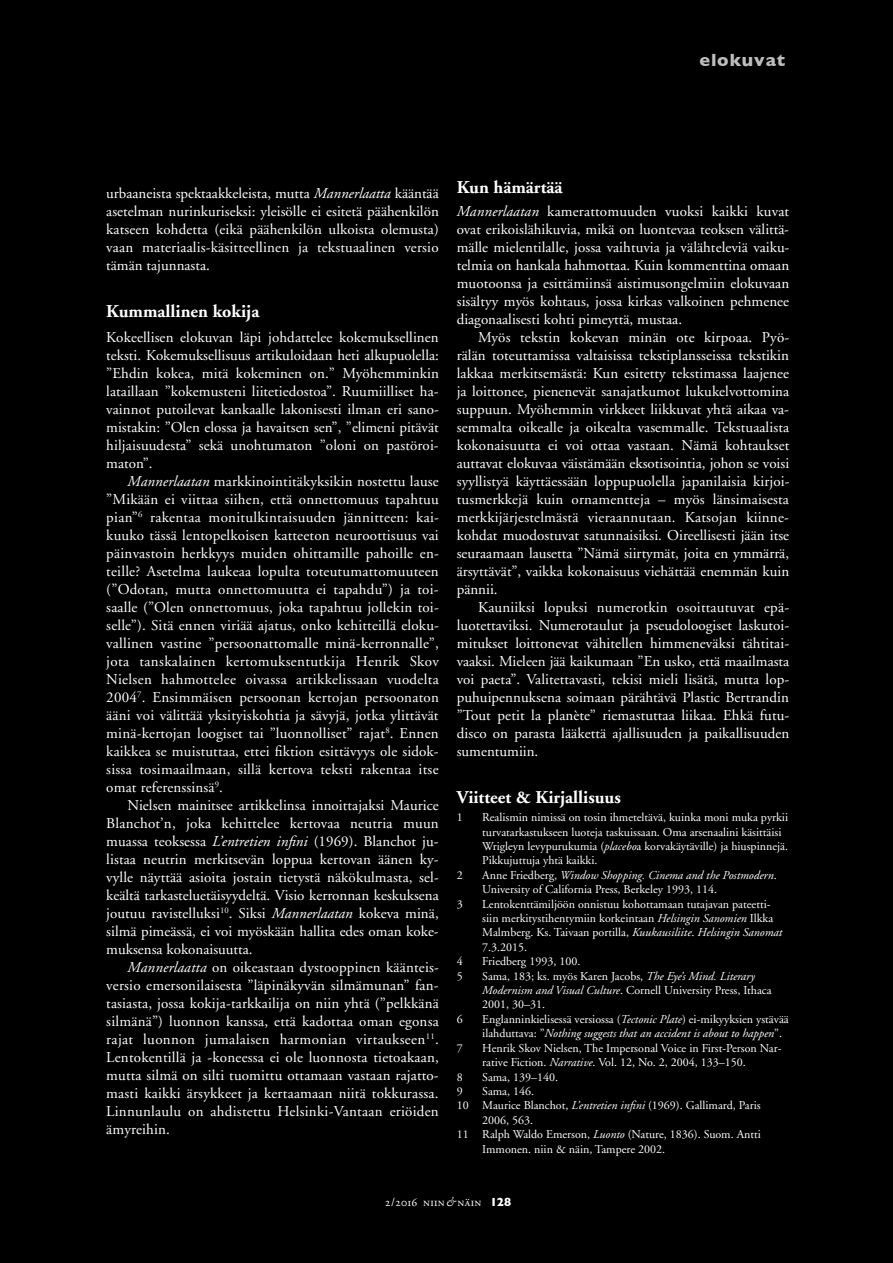
<style>
.page{position:relative;width:893px;height:1263px;background:#000}
.page>*{position:absolute;margin:0;border:0;box-sizing:border-box;transform-origin:0 0}
.t1{font:700 18px "Adobe Garamond";color:#fff}
.t2{font:700 18px "Gill Sans";letter-spacing:.05em;color:#bebdbc}
.t3{font:15px/18px "Adobe Garamond";letter-spacing:.005em;color:#fff;text-align:justify}
.t4{font:12px/14.4px "Adobe Garamond";color:#fff}
.t5{font:12px "Adobe Garamond Regular SC";letter-spacing:.02em;color:#fff}
.s1{font-style:italic}
.s2{font-family:"Adobe Garamond";font-style:italic}
.s3{font-family:"Gill Sans";font-weight:700}
</style>
<div class="page">
<p class="t2" style="left:699px;top:50px;width:87px">elokuvat</p>
<p class="t3" style="left:106px;top:185px;width:334px">urbaaneista spektaakkeleista, mutta <span class="s1">Mannerlaatta</span> kääntää asetelman nurinkuriseksi: yleisölle ei esitetä päähenkilön katseen kohdetta (eikä päähenkilön ulkoista olemusta) vaan materiaalis-käsitteellinen ja tekstuaalinen versio tämän tajunnasta.</p>
<p class="t1" style="left:106px;top:301px;width:155px">Kummallinen kokija</p>
<p class="t3" style="left:106px;top:329px;width:334px">Kokeellisen elokuvan läpi johdattelee kokemuksellinen teksti. Kokemuksellisuus artikuloidaan heti alkupuolella: ”Ehdin kokea, mitä kokeminen on.” Myöhemminkin lataillaan ”kokemusteni liitetiedostoa”. Ruumiilliset ha&shy;vainnot putoilevat kankaalle lakonisesti ilman eri sano&shy;mistakin: ”Olen elossa ja havaitsen sen”, ”elimeni pitävät hiljaisuudesta” sekä unohtumaton ”oloni on pastöroi&shy;maton”.</p>
<p class="t3" style="left:106px;top:473px;width:334px;text-indent:21px"><span class="s1">Mannerlaatan</span> markkinointitäkyksikin nostettu lause ”Mikään ei viittaa siihen, että onnettomuus tapahtuu pian”<sup>6</sup> rakentaa monitulkintaisuuden jännitteen: kai&shy;kuuko tässä lentopelkoisen katteeton neuroottisuus vai päinvastoin herkkyys muiden ohittamille pahoille en&shy;teille? Asetelma laukeaa lopulta toteutumattomuuteen (”Odotan, mutta onnettomuutta ei tapahdu”) ja toi&shy;saalle (”Olen onnettomuus, joka tapahtuu jollekin toi&shy;selle”). Sitä ennen viriää ajatus, onko kehitteillä eloku&shy;vallinen vastine ”persoonattomalle minä-kerronnalle”, jota tanskalainen kertomuksentutkija Henrik Skov Nielsen hahmottelee oivassa artikkelissaan vuodelta 2004<sup>7</sup>. Ensimmäisen persoonan kertojan persoonaton ääni voi välittää yksityiskohtia ja sävyjä, jotka ylittävät minä-kertojan loogiset tai ”luonnolliset” rajat<sup>8</sup>. Ennen kaikkea se muistuttaa, ettei fiktion esittävyys ole sidok&shy;sissa tosimaailmaan, sillä kertova teksti rakentaa itse omat referenssinsä<sup>9</sup>.</p>
<p class="t3" style="left:106px;top:797px;width:334px;text-indent:21px">Nielsen mainitsee artikkelinsa innoittajaksi Maurice Blanchot’n, joka kehittelee kertovaa neutria muun muassa teoksessa <span class="s1">L’entretien infini</span> (1969). Blanchot ju&shy;listaa neutrin merkitsevän loppua kertovan äänen ky&shy;vylle näyttää asioita jostain tietystä näkökulmasta, sel&shy;keältä tarkasteluetäisyydeltä. Visio kerronnan keskuksena joutuu ravistelluksi<sup>10</sup>. Siksi <span class="s1">Mannerlaatan</span> kokeva minä, silmä pimeässä, ei voi myöskään hallita edes oman koke&shy;muksensa kokonaisuutta.</p>
<p class="t3" style="left:106px;top:959px;width:334px;text-indent:21px"><span class="s1">Mannerlaatta</span> on oikeastaan dystooppinen käänteis&shy;versio emersonilaisesta ”läpinäkyvän silmämunan” fan&shy;tasiasta, jossa kokija-tarkkailija on niin yhtä (”pelkkänä silmänä”) luonnon kanssa, että kadottaa oman egonsa rajat luonnon jumalaisen harmonian virtaukseen<sup>11</sup>.<br>Lentokentillä ja -koneessa ei ole luonnosta tietoakaan, mutta silmä on silti tuomittu ottamaan vastaan rajatto&shy;masti kaikki ärsykkeet ja kertaamaan niitä tokkurassa.<br>Linnunlaulu on ahdistettu Helsinki-Vantaan eriöiden ämyreihin.</p>
<p class="t1" style="left:457px;top:178px;width:107px">Kun hämärtää</p>
<p class="t3" style="left:457px;top:203px;width:334px"><span class="s1">Mannerlaatan</span> kamerattomuuden vuoksi kaikki kuvat ovat erikoislähikuvia, mikä on luontevaa teoksen välittä&shy;mälle mielentilalle, jossa vaihtuvia ja välähteleviä vaiku&shy;telmia on hankala hahmottaa. Kuin kommenttina omaan muotoonsa ja esittämiinsä aistimusongelmiin elokuvaan sisältyy myös kohtaus, jossa kirkas valkoinen pehmenee diagonaalisesti kohti pimeyttä, mustaa.</p>
<p class="t3" style="left:457px;top:329px;width:334px;text-indent:21px">Myös tekstin kokevan minän ote kirpoaa. Pyö&shy;rälän toteuttamissa valtaisissa tekstiplansseissa tekstikin lakkaa merkitsemästä: Kun esitetty tekstimassa laajenee ja loittonee, pienenevät sanajatkumot lukukelvottomina suppuun. Myöhemmin virkkeet liikkuvat yhtä aikaa va&shy;semmalta oikealle ja oikealta vasemmalle. Tekstuaalista kokonaisuutta ei voi ottaa vastaan. Nämä kohtaukset auttavat elokuvaa väistämään eksotisointia, johon se voisi syyllistyä käyttäessään loppupuolella japanilaisia kirjoi&shy;tusmerkkejä kuin ornamentteja – myös länsimaisesta merkkijärjestelmästä vieraannutaan. Katsojan kiinne&shy;kohdat muodostuvat satunnaisiksi. Oireellisesti jään itse seuraamaan lausetta ”Nämä siirtymät, joita en ymmärrä, ärsyttävät”, vaikka kokonaisuus viehättää enemmän kuin pännii.</p>
<p class="t3" style="left:457px;top:599px;width:334px;text-indent:21px">Kauniiksi lopuksi numerotkin osoittautuvat epä&shy;luotettaviksi. Numerotaulut ja pseudoloogiset laskutoi&shy;mitukset loittonevat vähitellen himmeneväksi tähtitai&shy;vaaksi. Mieleen jää kaikumaan ”En usko, että maailmasta voi paeta”. Valitettavasti, tekisi mieli lisätä, mutta lop&shy;puhuipennuksena soimaan pärähtävä Plastic Bertrandin ”Tout petit la planète” riemastuttaa liikaa. Ehkä futu&shy;disco on parasta lääkettä ajallisuuden ja paikallisuuden sumentumiin.</p>
<p class="t1" style="left:457px;top:787px;width:166px">Viitteet &amp; Kirjallisuus</p>
<p class="t4" style="left:457px;top:810px;width:7px">1</p>
<p class="t4" style="left:482px;top:810px;width:307px">Realismin nimissä on tosin ihmeteltävä, kuinka moni muka pyrkii turvatarkastukseen luoteja taskuissaan. Oma arsenaalini käsittäisi Wrigleyn levypurukumia (<span class="s1">placebo</span>a korvakäytäville) ja hiuspinnejä.<br>Pikkujuttuja yhtä kaikki.</p>
<p class="t4" style="left:457px;top:868px;width:7px">2</p>
<p class="t4" style="left:482px;top:868px;width:296px">Anne Friedberg, <span class="s1">Window Shopping. Cinema and the Postmodern</span>.<br>University of California Press, Berkeley 1993, 114.</p>
<p class="t4" style="left:457px;top:897px;width:7px">3</p>
<p class="t4" style="left:482px;top:897px;width:301px">Lentokenttämiljöön onnistuu kohottamaan tutajavan pateetti&shy;siin merkitystihentymiin korkeintaan <span class="s1">Helsingin Sanomien</span> Ilkka Malmberg. Ks. Taivaan portilla, <span class="s1">Kuukausiliite</span>. <span class="s1">Helsingin Sanomat </span>7.3.2015.</p>
<p class="t4" style="left:457px;top:954px;width:7px">4</p>
<p class="t4" style="left:482px;top:954px;width:100px">Friedberg 1993, 100.</p>
<p class="t4" style="left:457px;top:969px;width:7px">5</p>
<p class="t4" style="left:482px;top:969px;width:291px">Sama, 183; ks. myös Karen Jacobs, <span class="s1">The Eye’s Mind. Literary<br>Modernism and Visual Culture</span>. Cornell University Press, Ithaca<br>2001, 30–31.</p>
<p class="t4" style="left:457px;top:1012px;width:7px">6</p>
<p class="t4" style="left:482px;top:1012px;width:308px">Englanninkielisessä versiossa (<span class="s1">Tectonic Plate</span>) ei-mikyyksien ystävää ilahduttava: ”<span class="s1">Nothing suggests that an accident is about to happen</span>”.</p>
<p class="t4" style="left:457px;top:1041px;width:7px">7</p>
<p class="t4" style="left:482px;top:1041px;width:301px">Henrik Skov Nielsen, The Impersonal Voice in First-Person Nar&shy;rative Fiction. <span class="s1">Narrative</span>. Vol. 12, No. 2, 2004, 133–150.</p>
<p class="t4" style="left:457px;top:1070px;width:7px">8</p>
<p class="t4" style="left:482px;top:1070px;width:77px">Sama, 139–140.</p>
<p class="t4" style="left:457px;top:1084px;width:7px">9</p>
<p class="t4" style="left:482px;top:1084px;width:53px">Sama, 146.</p>
<p class="t4" style="left:457px;top:1098px;width:305px">10 Maurice Blanchot, <span class="s1">L’entretien infini</span> (1969). Gallimard, Paris</p>
<p class="t4" style="left:482px;top:1113px;width:52px">2006, 563.</p>
<p class="t4" style="left:457px;top:1127px;width:306px">11 Ralph Waldo Emerson, <span class="s1">Luonto</span> (Nature, 1836). Suom. Antti</p>
<p class="t4" style="left:482px;top:1142px;width:184px">Immonen. niin &amp; näin, Tampere 2002.</p>
<p class="t5" style="left:385px;top:1196px;width:128px">2/2016 niin<span class="s2">&amp;</span> näin <span class="s3">128</span></p>
</div>
